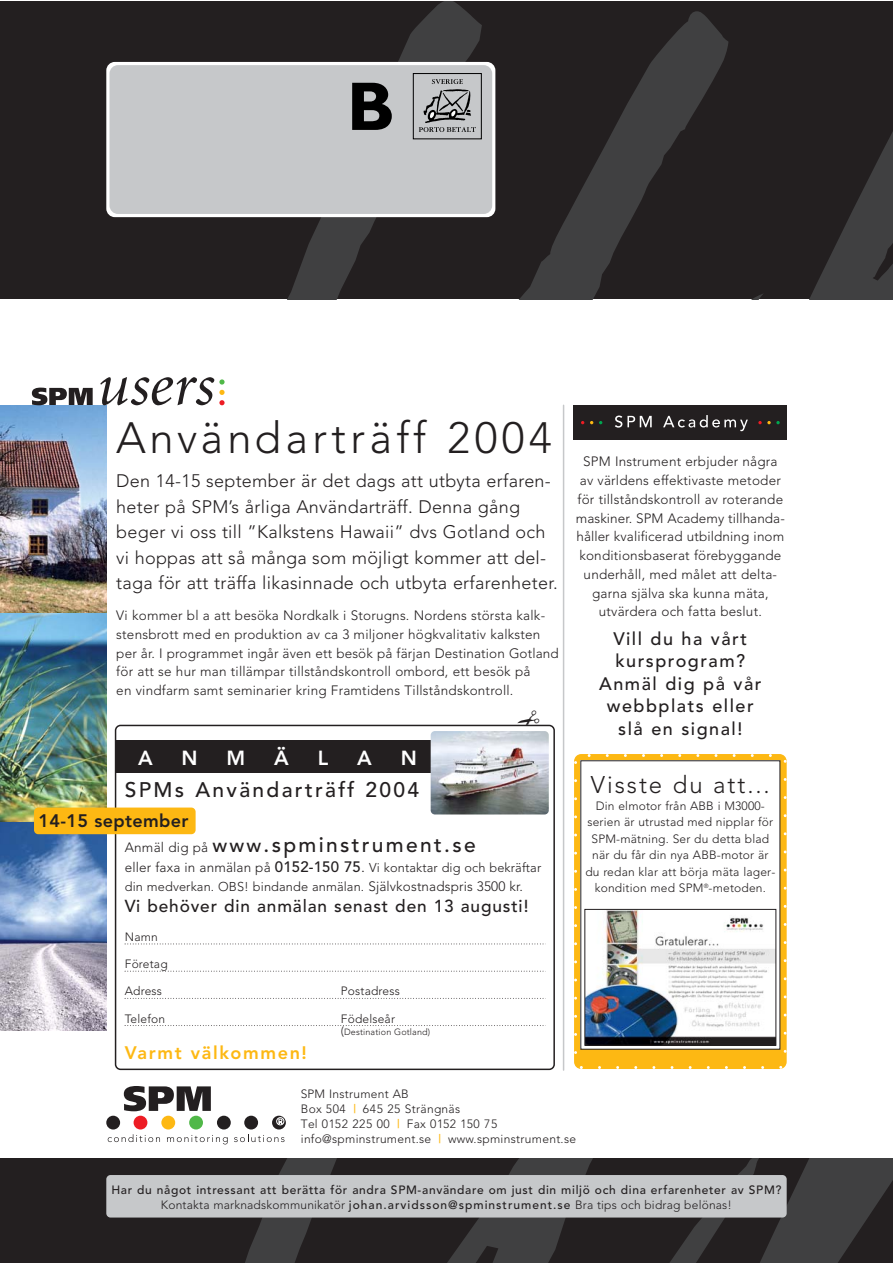
<style>
.page{position:relative;width:893px;height:1263px;background:#fff}
.page>*{position:absolute;margin:0;border:0;box-sizing:border-box;transform-origin:0 0}
.t1{font:300 43.5px "Avenir";letter-spacing:.105em;color:#231f20}
.t2{font:300 24px "Avenir";letter-spacing:.08em;color:#231f20}
.t3{font:500 21px "Avenir";letter-spacing:.11em;color:#231f20}
.t4{font:800 20.25px "Avenir";color:#fff}
.t5{font:300 18px/25.5px "Avenir";letter-spacing:.015em;color:#231f20}
.t6{font:500 18px/22.5px "Avenir";letter-spacing:.085em;color:#231f20;text-align:center}
.t7{font:800 18px "Avenir";letter-spacing:.09em;color:#fdb813}
.t8{font:800 18px "Avenir";letter-spacing:.02em;color:#231f20}
.t9{font:500 17.25px "Avenir";letter-spacing:.05em;color:#231f20}
.t10{font:300 13.5px/18.8px "Avenir";letter-spacing:.015em;color:#231f20}
.t11{font:300 12.75px/19.5px "Avenir";letter-spacing:.01em;color:#231f20}
.t12{font:300 12px/16.5px "Avenir";letter-spacing:.015em;color:#231f20}
.t13{font:500 12px/15px "Avenir";letter-spacing:.055em;color:#231f20;text-align:center}
.t14{font:300 9px "Avenir";letter-spacing:.015em;color:#231f20}
.s1{font-weight:300;font-size:13.5px}
.s2{font-size:19.5px}
.s3{font-size:13.5px}
.s4{font-weight:500;font-size:15px}
.s5{font-size:15px}
.s6{font-size:12px}
.s7{font-weight:500;color:#fdb813}
.s8{font-weight:300}
</style>
<div class="page">
<svg style="left:115px;top:725px;width:440px;height:345px"></svg>
<div style="left:573px;top:405px;width:214px;height:35px;background:#231f20"></div>
<svg style="left:574px;top:754px;width:213px;height:315px;background:#f1b423"></svg>
<div style="left:0;top:1158px;width:892px;height:105px;background:#231f20"></div>
<svg style="left:184px;top:1158px;width:324px;height:105px"></svg>
<svg style="left:508px;top:1158px;width:384px;height:105px"></svg>
<div style="left:0;top:1px;width:892px;height:298px;background:#231f20"></div>
<svg style="left:184px;top:1px;width:312px;height:298px"></svg>
<svg style="left:520px;top:11px;width:372px;height:288px"></svg>
<svg style="left:124px;top:1086px;width:87px;height:25px"></svg>
<div style="left:106px;top:1116px;width:14px;height:13px;background:#231f20;border-radius:50%"></div>
<div style="left:244px;top:1116px;width:14px;height:13px;background:#231f20;border-radius:50%"></div>
<div style="left:189px;top:1116px;width:14px;height:13px;background:#50b848;border-radius:50%"></div>
<div style="left:161px;top:1116px;width:14px;height:13px;background:#fdb813;border-radius:50%"></div>
<div style="left:134px;top:1116px;width:13px;height:13px;background:#ed1c24;border-radius:50%"></div>
<div style="left:217px;top:1116px;width:14px;height:13px;background:#231f20;border-radius:50%"></div>
<svg style="left:272px;top:1116px;width:14px;height:13px"></svg>
<div style="left:276px;top:1117px;width:8px;height:8px;border:1px solid #fff;border-radius:50%"></div>
<svg style="left:277px;top:1118px;width:6px;height:6px"></svg>
<svg style="left:108px;top:1134px;width:52px;height:8px"></svg>
<svg style="left:167px;top:1135px;width:61px;height:9px"></svg>
<svg style="left:234px;top:1134px;width:50px;height:8px"></svg>
<div style="left:106px;top:62px;width:389px;height:155px;background:#fff;border-radius:9px"></div>
<div style="left:109px;top:65px;width:383px;height:149px;background:#c6c8ca;border-radius:9px"></div>
<img style="left:0;top:405px;width:106px;height:209px">
<img style="left:0;top:614px;width:106px;height:208px">
<svg style="left:0;top:822px;width:106px;height:208px;background:#9aaac7"></svg>
<hr style="left:563px;top:405px;width:1px;height:665px;background:#c6c8ca">
<div style="left:581px;top:761px;width:199px;height:288px;background:#fff"></div>
<img style="left:587px;top:911px;width:187px;height:132px">
<div style="left:585px;top:909px;width:191px;height:136px;border:1px solid #231f20"></div>
<div style="left:106px;top:1175px;width:681px;height:42px;background:#c6c8ca;border-radius:4px"></div>
<svg style="left:615px;top:416px;width:37px;height:12px"></svg>
<svg style="left:663px;top:415px;width:85px;height:16px"></svg>
<svg style="left:758px;top:421px;width:22px;height:3px"></svg>
<div style="left:413px;top:73px;width:69px;height:66px;border:1px solid #000"></div>
<svg style="left:352px;top:83px;width:40px;height:47px"></svg>
<svg style="left:419px;top:79px;width:57px;height:53px"></svg>
<svg style="left:32px;top:388px;width:61px;height:17px"></svg>
<svg style="left:100px;top:377px;width:125px;height:28px"></svg>
<div style="left:116px;top:740px;width:324px;height:32px;background:#231f20"></div>
<img style="left:431px;top:731px;width:118px;height:83px;border-radius:4px">
<svg style="left:125px;top:944px;width:421px;height:1px"></svg>
<svg style="left:125px;top:971px;width:421px;height:1px"></svg>
<svg style="left:125px;top:998px;width:421px;height:1px"></svg>
<svg style="left:125px;top:1025px;width:421px;height:1px"></svg>
<div style="left:34px;top:807px;width:162px;height:27px;background:#fdb813;border-radius:4px"></div>
<svg style="left:515px;top:724px;width:25px;height:4px"></svg>
<h1 class="t1" style="left:116px;top:420px;width:437px">Användarträff 2004</h1>
<p class="t5" style="left:116px;top:470px;width:443px">Den 14-15 september är det dags att utbyta erfaren&shy;heter på SPM’s årliga Användarträff. Denna gång beger vi oss till ”Kalkstens Hawaii” dvs Gotland och vi hoppas att så många som möjligt kommer att del&shy;taga för att träffa likasinnade och utbyta erfarenheter.</p>
<p class="t10" style="left:116px;top:607px;width:444px">Vi kommer bl a att besöka Nordkalk i Storugns. Nordens största kalk&shy;stensbrott med en produktion av ca 3 miljoner högkvalitativ kalksten per år. I programmet ingår även ett besök på färjan Destination Gotland för att se hur man tillämpar tillståndskontroll ombord, ett besök på<br>en vindfarm samt seminarier kring Framtidens Tillståndskontroll.</p>
<h3 class="t4" style="left:138px;top:749px;width:16px">A</h3>
<h3 class="t4" style="left:182px;top:749px;width:18px">N</h3>
<h3 class="t4" style="left:227px;top:749px;width:20px">M</h3>
<h3 class="t4" style="left:274px;top:749px;width:16px">Ä</h3>
<h3 class="t4" style="left:318px;top:749px;width:12px">L</h3>
<h3 class="t4" style="left:357px;top:749px;width:16px">A</h3>
<h3 class="t4" style="left:401px;top:749px;width:18px">N</h3>
<h3 class="t3" style="left:125px;top:781px;width:296px">SPMs Användarträff 2004</h3>
<h3 class="t8" style="left:39px;top:814px;width:151px">14-15 september</h3>
<h3 class="t3" style="left:125px;top:836px;width:352px"><span class="s1">Anmäl dig på</span> <span class="s2">www</span>.spminstrument.se</h3>
<p class="t11" style="left:125px;top:858px;width:418px"><span class="s3">eller faxa in anmälan på</span> <span class="s4">0152-150 75</span><span class="s5">.</span> Vi kontaktar dig och bekräftar din medverkan. OBS! bindande anmälan. <span class="s3">Självkostnadspris 3500 kr.</span></p>
<p class="t9" style="left:125px;top:899px;width:405px">Vi behöver din anmälan senast den 13 augusti!</p>
<p class="t12" style="left:125px;top:929px;width:35px">Namn</p>
<p class="t12" style="left:125px;top:957px;width:44px">Företag</p>
<p class="t12" style="left:125px;top:984px;width:39px">Adress</p>
<p class="t12" style="left:341px;top:984px;width:61px">Postadress</p>
<p class="t12" style="left:125px;top:1011px;width:42px">Telefon</p>
<p class="t12" style="left:341px;top:1011px;width:56px">Födelseår</p>
<p class="t14" style="left:341px;top:1028px;width:91px"><span class="s6">(</span>Destination Gotland)</p>
<h3 class="t7" style="left:125px;top:1045px;width:184px">Varmt välkommen!</h3>
<p class="t10" style="left:576px;top:453px;width:210px;text-align:center">SPM Instrument erbjuder några av världens effektivaste metoder för tillståndskontroll av roterande maskiner. SPM Academy tillhanda&shy;håller kvalificerad utbildning inom konditionsbaserat förebyggande underhåll, med målet att delta&shy;garna själva ska kunna mäta, utvärdera och fatta beslut.</p>
<h3 class="t6" style="left:599px;top:629px;width:164px">Vill du ha vårt kursprogram?<br>Anmäl dig på vår webbplats eller slå en signal!</h3>
<h2 class="t2" style="left:591px;top:775px;width:180px">Visste du att...</h2>
<p class="t12" style="left:585px;top:798px;width:192px;text-align:center">Din elmotor från ABB i M3000- serien är utrustad med nipplar för<br>SPM-mätning. Ser du detta blad när du får din nya ABB-motor är du redan klar att börja mäta lager&shy;kondition med SPM<sup>®</sup>-metoden.</p>
<p class="t12" style="left:301px;top:1087px;width:277px;line-height:15px">SPM Instrument AB<br>Box 504 <span class="s7">|</span> 645 25 Strängnäs<br>Tel 0152 225 00 <span class="s7">|</span> Fax 0152 150 75 info@spminstrument.se <span class="s7">|</span> www.spminstrument.se</p>
<p class="t13" style="left:111px;top:1184px;width:672px">Har du något intressant att berätta för andra SPM-användare om just din miljö och dina erfarenheter av SPM?<br><span class="s8">Kontakta marknadskommunikatör</span> johan.arvidsson@spminstrument.se <span class="s8">Bra tips och bidrag belönas!</span></p>
</div>
